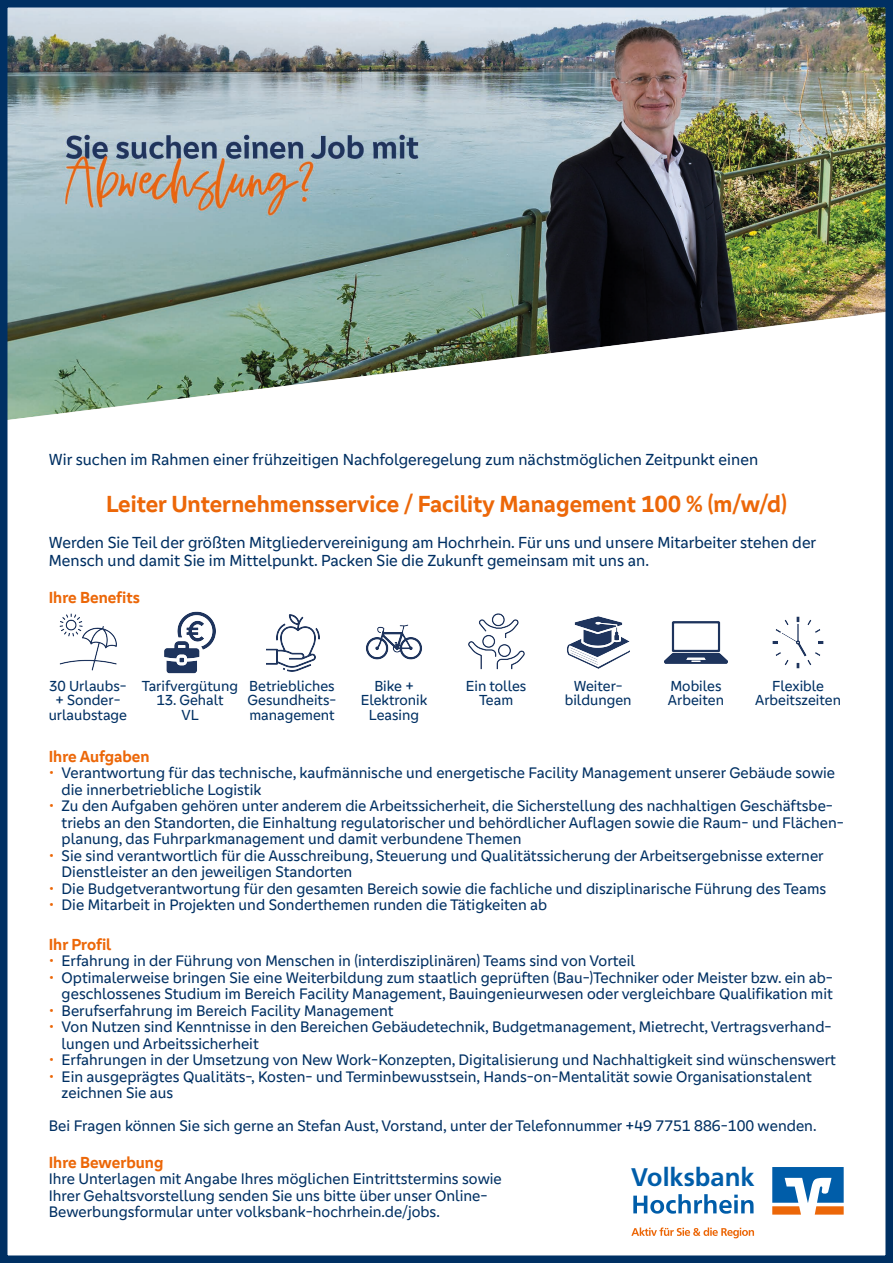
<style>
.page{position:relative;width:893px;height:1263px;background:#fff}
.page>*{position:absolute;margin:0;border:0;box-sizing:border-box;transform-origin:0 0}
.t1{font:700 25.2px "Frutiger VR";letter-spacing:.02em;color:#005da9}
.t2{font:700 24px "Genos GFG";color:#ec6708}
.t3{font:16.5px/18px "Genos GFG";color:#003063}
.t4{font:700 16.5px "Genos GFG";color:#ec6708}
.t5{font:15.75px/16.5px "Genos GFG";color:#003063}
.t6{font:15px/14.2px "Genos GFG";color:#003063;text-align:center}
.s1{font-size:16.5px;color:#ec6708}
</style>
<div class="page">
<img style="left:9px;top:9px;width:875px;height:411px">
<div style="left:0;top:0;width:893px;height:1263px;border:8px solid #003063"></div>
<svg style="left:633px;top:1194px;width:120px;height:20px"></svg>
<svg style="left:631px;top:1227px;width:123px;height:11px"></svg>
<svg style="left:772px;top:1167px;width:72px;height:47px"></svg>
<img style="left:59px;top:613px;width:58px;height:58px">
<img style="left:164px;top:611px;width:52px;height:63px">
<img style="left:266px;top:614px;width:54px;height:58px">
<img style="left:366px;top:624px;width:56px;height:36px">
<img style="left:468px;top:613px;width:57px;height:57px">
<img style="left:567px;top:616px;width:63px;height:53px">
<img style="left:664px;top:621px;width:64px;height:43px">
<img style="left:772px;top:616px;width:52px;height:53px">
<p class="t3" style="left:49px;top:450px;width:711px">Wir suchen im Rahmen einer frühzeitigen Nachfolgeregelung zum nächstmöglichen Zeitpunkt einen</p>
<h2 class="t2" style="left:106px;top:489px;width:682px">Leiter Unternehmensservice / Facility Management 100 % (m/w/d)</h2>
<p class="t3" style="left:49px;top:533px;width:769px">Werden Sie Teil der größten Mitgliedervereinigung am Hochrhein. Für uns und unsere Mitarbeiter stehen der<br>Mensch und damit Sie im Mittelpunkt. Packen Sie die Zukunft gemeinsam mit uns an.</p>
<p class="t4" style="left:49px;top:588px;width:93px">Ihre Benefits</p>
<p class="t6" style="left:49px;top:679px;width:80px">30 Urlaubs-+ Sonder&shy;urlaubstage</p>
<p class="t6" style="left:142px;top:679px;width:98px">Tarifvergütung</p>
<p class="t6" style="left:156px;top:693px;width:69px">13. Gehalt<br>VL</p>
<p class="t6" style="left:248px;top:679px;width:90px;text-align:justify">Betriebliches Gesundheits&shy;management</p>
<p class="t6" style="left:361px;top:679px;width:68px">Bike +<br>Elektronik<br>Leasing</p>
<p class="t6" style="left:466px;top:679px;width:62px">Ein tolles<br>Team</p>
<p class="t6" style="left:565px;top:679px;width:68px">Weiter&shy;bildungen</p>
<p class="t6" style="left:668px;top:679px;width:58px;text-align:left">Mobiles<br>Arbeiten</p>
<p class="t6" style="left:755px;top:679px;width:87px">Flexible<br>Arbeitszeiten</p>
<p class="t4" style="left:49px;top:746px;width:102px">Ihre Aufgaben</p>
<p class="t5" style="left:62px;top:765px;width:775px;text-indent:-13px"><span class="s1">•</span> Verantwortung für das technische, kaufmännische und energetische Facility Management unserer Gebäude sowie die innerbetriebliche Logistik</p>
<p class="t5" style="left:62px;top:798px;width:784px;text-indent:-13px"><span class="s1">•</span> Zu den Aufgaben gehören unter anderem die Arbeitssicherheit, die Sicherstellung des nachhaltigen Geschäftsbe&shy;triebs an den Standorten, die Einhaltung regulatorischer und behördlicher Auflagen sowie die Raum- und Flächen&shy;planung, das Fuhrparkmanagement und damit verbundene Themen</p>
<p class="t5" style="left:62px;top:847px;width:764px;text-indent:-13px"><span class="s1">•</span> Sie sind verantwortlich für die Ausschreibung, Steuerung und Qualitätssicherung der Arbeitsergebnisse externer<br>Dienstleister an den jeweiligen Standorten</p>
<p class="t5" style="left:49px;top:880px;width:779px"><span class="s1">•</span> Die Budgetverantwortung für den gesamten Bereich sowie die fachliche und disziplinarische Führung des Teams</p>
<p class="t5" style="left:49px;top:897px;width:500px"><span class="s1">•</span> Die Mitarbeit in Projekten und Sonderthemen runden die Tätigkeiten ab</p>
<p class="t4" style="left:49px;top:935px;width:64px">Ihr Profil</p>
<p class="t5" style="left:49px;top:953px;width:588px"><span class="s1">•</span> Erfahrung in der Führung von Menschen in (interdisziplinären) Teams sind von Vorteil</p>
<p class="t5" style="left:49px;top:969px;width:786px;text-align:right"><span class="s1">•</span> Optimalerweise bringen Sie eine Weiterbildung zum staatlich geprüften (Bau-)Techniker oder Meister bzw. ein ab&shy;geschlossenes Studium im Bereich Facility Management, Bauingenieurwesen oder vergleichbare Qualifikation mit</p>
<p class="t5" style="left:49px;top:1002px;width:346px"><span class="s1">•</span> Berufserfahrung im Bereich Facility Management</p>
<p class="t5" style="left:62px;top:1019px;width:771px;text-indent:-13px"><span class="s1">•</span> Von Nutzen sind Kenntnisse in den Bereichen Gebäudetechnik, Budgetmanagement, Mietrecht, Vertragsverhand&shy;lungen und Arbeitssicherheit</p>
<p class="t5" style="left:49px;top:1052px;width:789px"><span class="s1">•</span> Erfahrungen in der Umsetzung von New Work-Konzepten, Digitalisierung und Nachhaltigkeit sind wünschenswert</p>
<p class="t5" style="left:62px;top:1068px;width:752px;text-indent:-13px"><span class="s1">•</span> Ein ausgeprägtes Qualitäts-, Kosten- und Terminbewusstsein, Hands-on-Mentalität sowie Organisationstalent zeichnen Sie aus</p>
<p class="t5" style="left:49px;top:1118px;width:769px">Bei Fragen können Sie sich gerne an Stefan Aust, Vorstand, unter der Telefonnummer +49 7751 886-100 wenden.</p>
<p class="t4" style="left:49px;top:1152px;width:116px">Ihre Bewerbung</p>
<p class="t5" style="left:49px;top:1171px;width:454px">Ihre Unterlagen mit Angabe Ihres möglichen Eintrittstermins sowie<br>Ihrer Gehaltsvorstellung senden Sie uns bitte über unser Online-<br>Bewerbungsformular unter volksbank-hochrhein.de/jobs.</p>
<h1 class="t1" style="left:632px;top:1162px;width:124px">Volksbank</h1>
</div>
